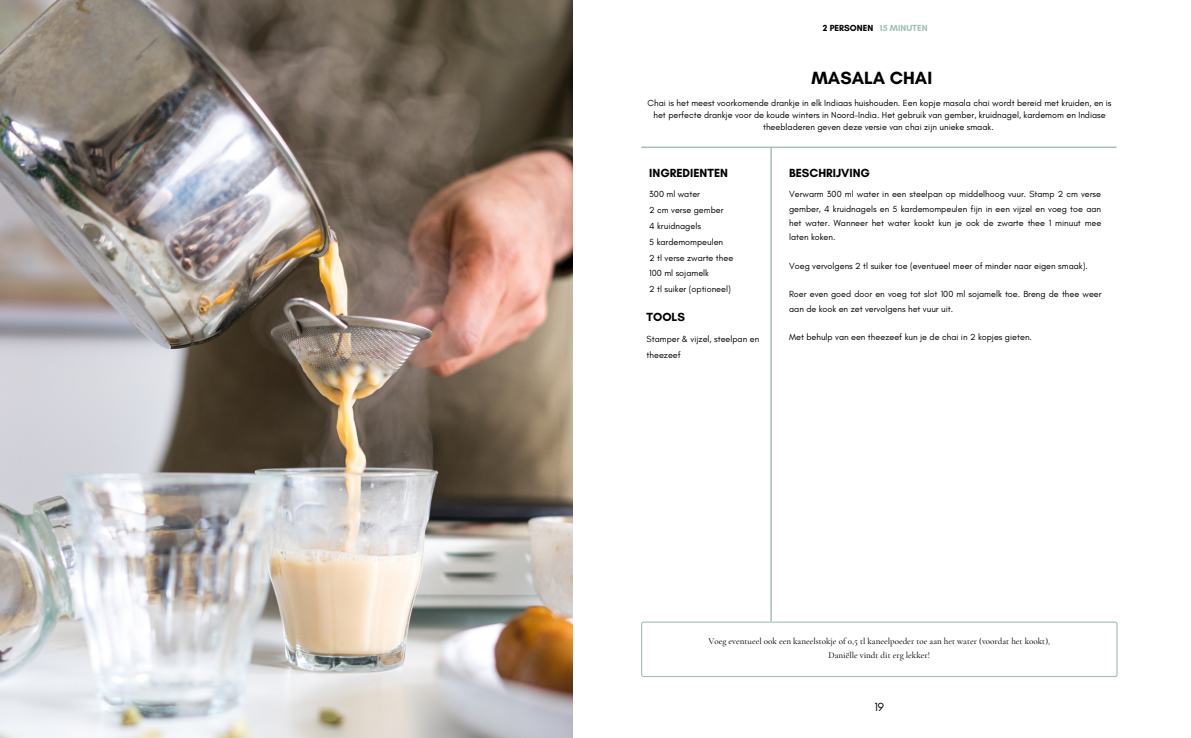
<style>
.page{position:relative;width:1191px;height:738px;background:#fff}
.page>*{position:absolute;margin:0;border:0;box-sizing:border-box;transform-origin:0 0}
.t1{font:700 18px "Glacial Indifference";color:#000}
.t2{font:700 12px "Glacial Indifference";color:#000}
.t3{font:12px "Glacial Indifference";color:#000}
.t4{font:9px/15.7px "Glacial Indifference";color:#000}
.t5{font:500 9px/14.2px "Cormorant Garamond";color:#000;text-align:center}
.t6{font:700 9px "Glacial Indifference";color:#000}
.s1{color:#a2c2b4}
</style>
<div class="page">
<img style="left:0;top:0;width:572px;height:737px">
<hr style="left:770px;top:148px;width:1px;height:472px;background:#a2c2b4">
<hr style="left:641px;top:146px;width:474px;height:2px;background:#a2c2b4">
<svg style="left:641px;top:621px;width:476px;height:55px"></svg>
<p class="t6" style="left:822px;top:23px;width:106px">2 PERSONEN <span class="s1">15 MINUTEN</span></p>
<h1 class="t1" style="left:811px;top:67px;width:122px">MASALA CHAI</h1>
<p class="t4" style="left:647px;top:97px;width:465px;line-height:12px;text-align:center">Chai is het meest voorkomende drankje in elk Indiaas huishouden. Een kopje masala chai wordt bereid met kruiden, en is het perfecte drankje voor de koude winters in Noord-India. Het gebruik van gember, kruidnagel, kardemom en Indiase theebladeren geven deze versie van chai zijn unieke smaak.</p>
<h2 class="t2" style="left:649px;top:165px;width:80px">INGREDIENTEN</h2>
<h2 class="t2" style="left:789px;top:165px;width:82px">BESCHRIJVING</h2>
<p class="t4" style="left:649px;top:186px;width:86px">300 ml water<br>2 cm verse gember<br>4 kruidnagels<br>5 kardemompeulen<br>2 tl verse zwarte thee<br>100 ml sojamelk<br>2 tl suiker (optioneel)</p>
<p class="t4" style="left:789px;top:187px;width:314px;line-height:14.2px;text-align:justify">Verwarm 300 ml water in een steelpan op middelhoog vuur. Stamp 2 cm verse gember, 4 kruidnagels en 5 kardemompeulen fijn in een vijzel en voeg toe aan het water. Wanneer het water kookt kun je ook de zwarte thee 1 minuut mee laten koken.</p>
<p class="t4" style="left:789px;top:257px;width:300px">Voeg vervolgens 2 tl suiker toe (eventueel meer of minder naar eigen smaak).</p>
<p class="t4" style="left:789px;top:287px;width:314px;line-height:14.2px">Roer even goed door en voeg tot slot 100 ml sojamelk toe. Breng de thee weer aan de kook en zet vervolgens het vuur uit.</p>
<p class="t4" style="left:789px;top:329px;width:244px">Met behulp van een theezeef kun je de chai in 2 kopjes gieten.</p>
<h2 class="t2" style="left:646px;top:310px;width:40px">TOOLS</h2>
<p class="t4" style="left:646px;top:331px;width:114px">Stamper &amp; vijzel, steelpan en theezeef</p>
<p class="t5" style="left:708px;top:633px;width:343px">Voeg eventueel ook een kaneelstokje of 0,5 tl kaneelpoeder toe aan het water (voordat het kookt),<br>Daniëlle vindt dit erg lekker!</p>
<h2 class="t3" style="left:874px;top:699px;width:11px">19</h2>
</div>
